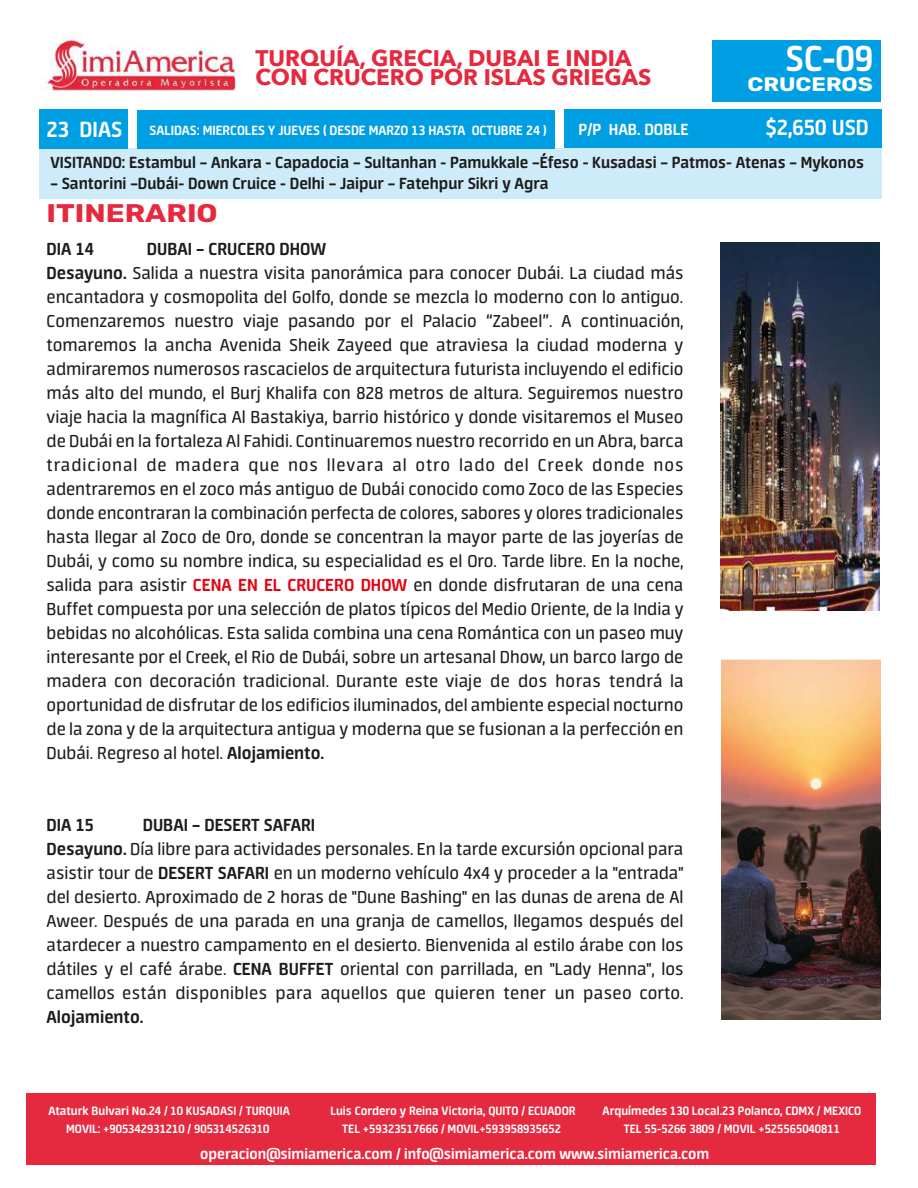
<style>
.page{position:relative;width:918px;height:1188px;background:#fff}
.page>*{position:absolute;margin:0;border:0;box-sizing:border-box;transform-origin:0 0}
.t1{font:700 40.5px "Neuron";color:#fff}
.t2{font:300 25.5px "Rubik";color:#e5293e;scale:1.16 1}
.t3{font:700 24.45px "Neuron";color:#fff}
.t4{font:700 22.5px/19.5px "Avenir Next";color:#e5293e}
.t5{font:19.5px/24px "Neuron";color:#1d1d1b}
.t6{font:700 19.5px "Neuron";color:#1d1d1b}
.t7{font:300 19.5px "Rubik";color:#fff;scale:1.16 1}
.t8{font:700 18px "Neuron";color:#1d1d1b}
.t9{font:700 18px "Neuron";color:#fff}
.t10{font:700 16.5px "Neuron";color:#fff}
.t11{font:700 15px "Neuron";color:#fff}
.t12{font:700 13.5px/18px "Neuron";color:#fff;text-align:center}
.s1{font-size:24.45px}
.s2{font-weight:700}
.s3{font-weight:700;color:#e20613}
</style>
<div class="page">
<div style="left:27px;top:1093px;width:849px;height:72px;background:#e5293e"></div>
<div style="left:39px;top:148px;width:843px;height:51px;background:#cdebf9"></div>
<img style="left:39px;top:32px;width:197px;height:59px">
<div style="left:137px;top:110px;width:418px;height:38px;background:#009ee2"></div>
<div style="left:39px;top:109px;width:89px;height:39px;background:#009ee2"></div>
<div style="left:564px;top:110px;width:318px;height:38px;background:#009ee2"></div>
<div style="left:713px;top:40px;width:168px;height:62px;background:#009ee2"></div>
<img style="left:720px;top:242px;width:159px;height:369px">
<img style="left:722px;top:659px;width:159px;height:360px">
<p class="t4" style="left:256px;top:48px;width:397px">TURQUÍA, GRECIA, DUBAI E INDIA<br>CON CRUCERO POR ISLAS GRIEGAS</p>
<p class="t11" style="left:47px;top:122px;width:502px"><span class="s1">23 DIAS</span> SALIDAS: MIERCOLES Y JUEVES ( DESDE MARZO 13 HASTA OCTUBRE 24 )</p>
<p class="t9" style="left:579px;top:119px;width:111px">P/P HAB. DOBLE</p>
<h1 class="t1" style="left:786px;top:35px;width:89px">SC-09</h1>
<p class="t7" style="left:748px;top:70px;width:109px">CRUCEROS</p>
<p class="t3" style="left:765px;top:113px;width:105px">$2,650 USD</p>
<p class="t8" style="left:50px;top:152px;width:815px">VISITANDO: Estambul – Ankara - Capadocia – Sultanhan - Pamukkale –Éfeso - Kusadasi – Patmos- Atenas – Mykonos</p>
<p class="t8" style="left:50px;top:174px;width:500px">– Santorini –Dubái- Down Cruice - Delhi – Jaipur – Fatehpur Sikri y Agra</p>
<h2 class="t2" style="left:47px;top:195px;width:149px">ITINERARIO</h2>
<p class="t6" style="left:47px;top:238px;width:49px">DIA 14</p>
<p class="t5" style="left:47px;top:237px;width:638px;text-indent:100px"><span class="s2">DUBAI – CRUCERO DHOW<br>Desayuno.</span> Salida a nuestra visita panorámica para conocer Dubái. La ciudad más encantadora y cosmopolita del Golfo, donde se mezcla lo moderno con lo antiguo.<br>Comenzaremos nuestro viaje pasando por el Palacio “Zabeel”. A continuación, tomaremos la ancha Avenida Sheik Zayeed que atraviesa la ciudad moderna y admiraremos numerosos rascacielos de arquitectura futurista incluyendo el edificio más alto del mundo, el Burj Khalifa con 828 metros de altura. Seguiremos nuestro viaje hacia la magnífica Al Bastakiya, barrio histórico y donde visitaremos el Museo de Dubái en la fortaleza Al Fahidi. Continuaremos nuestro recorrido en un Abra, barca tradicional de madera que nos llevara al otro lado del Creek donde nos adentraremos en el zoco más antiguo de Dubái conocido como Zoco de las Especies donde encontraran la combinación perfecta de colores, sabores y olores tradicionales hasta llegar al Zoco de Oro, donde se concentran la mayor parte de las joyerías de Dubái, y como su nombre indica, su especialidad es el Oro. Tarde libre. En la noche, salida para asistir <span class="s3">CENA EN EL CRUCERO DHOW</span> en donde disfrutaran de una cena Buffet compuesta por una selección de platos típicos del Medio Oriente, de la India y bebidas no alcohólicas. Esta salida combina una cena Romántica con un paseo muy interesante por el Creek, el Rio de Dubái, sobre un artesanal Dhow, un barco largo de madera con decoración tradicional. Durante este viaje de dos horas tendrá la oportunidad de disfrutar de los edificios iluminados, del ambiente especial nocturno de la zona y de la arquitectura antigua y moderna que se fusionan a la perfección en Dubái. Regreso al hotel. <span class="s2">Alojamiento.</span></p>
<p class="t5" style="left:47px;top:813px;width:638px;text-indent:96px"><span class="s2">DUBAI – DESERT SAFARI<br>Desayuno.</span> Día libre para actividades personales. En la tarde excursión opcional para asistir tour de <span class="s2">DESERT SAFARI</span> en un moderno vehículo 4x4 y proceder a la "entrada" del desierto. Aproximado de 2 horas de "Dune Bashing" en las dunas de arena de Al Aweer. Después de una parada en una granja de camellos, llegamos después del atardecer a nuestro campamento en el desierto. Bienvenida al estilo árabe con los dátiles y el café árabe. <span class="s2">CENA BUFFET</span> oriental con parrillada, en "Lady Henna", los camellos están disponibles para aquellos que quieren tener un paseo corto.</p>
<p class="t6" style="left:47px;top:1006px;width:98px">Alojamiento.</p>
<p class="t6" style="left:47px;top:814px;width:49px">DIA 15</p>
<p class="t12" style="left:48px;top:1102px;width:243px">Ataturk Bulvari No.24 / 10 KUSADASI / TURQUIA<br>MOVIL: +905342931210 / 905314526310</p>
<p class="t12" style="left:330px;top:1102px;width:247px">Luis Cordero y Reina Victoria, QUITO / ECUADOR<br>TEL +59323517666 / MOVIL+593958935652</p>
<p class="t12" style="left:603px;top:1102px;width:260px">Arquímedes 130 Local.23 Polanco, CDMX / MEXICO<br>TEL 55-5266 3809 / MOVIL +525565040811</p>
<p class="t10" style="left:200px;top:1145px;width:511px">operacion@simiamerica.com / info@simiamerica.com www.simiamerica.com</p>
</div>
